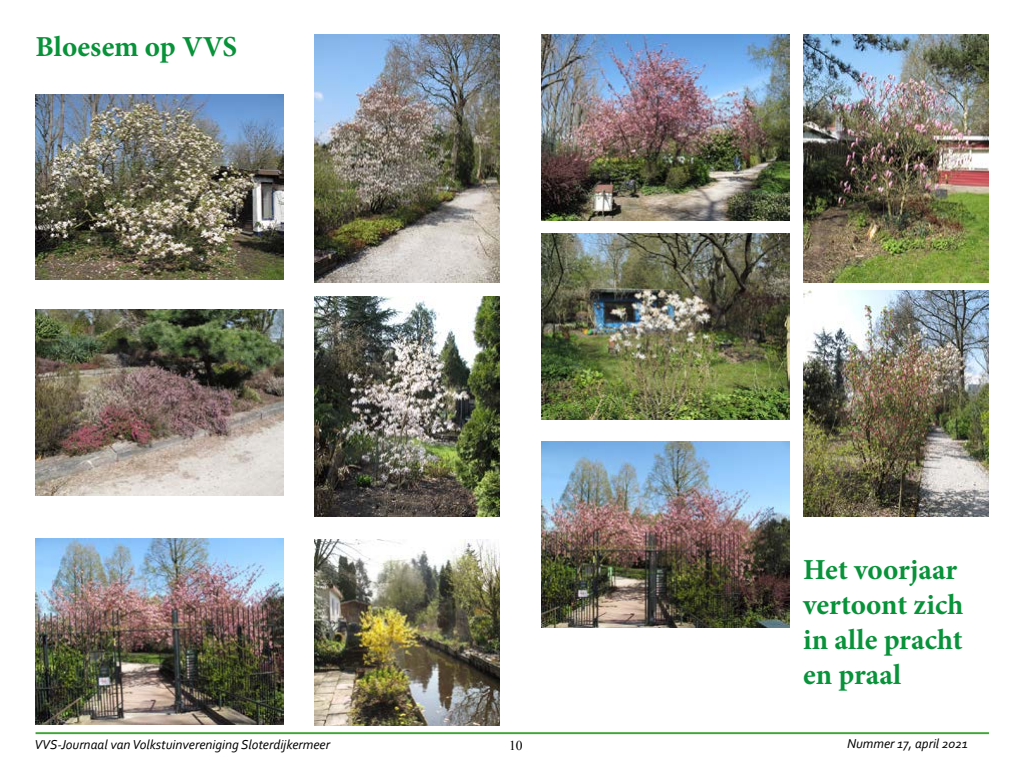
<style>
.page{position:relative;width:1024px;height:768px;background:#fff}
.page>*{position:absolute;margin:0;border:0;box-sizing:border-box;transform-origin:0 0}
.t1{font:700 29px/34.8px "Minion Pro";color:#089239}
.t2{font:italic 13.5px "Corbel";color:#000}
.t3{font:13.5px "Times New Roman";color:#000}
</style>
<div class="page">
<hr style="left:36px;top:732px;width:953px;height:2px;background:#3fa535">
<img style="left:36px;top:94px;width:247px;height:186px">
<img style="left:803px;top:35px;width:186px;height:248px">
<img style="left:36px;top:310px;width:247px;height:185px">
<img style="left:803px;top:291px;width:186px;height:226px">
<img style="left:314px;top:540px;width:186px;height:185px">
<img style="left:542px;top:234px;width:247px;height:186px">
<img style="left:314px;top:35px;width:186px;height:248px">
<img style="left:314px;top:297px;width:186px;height:220px">
<img style="left:542px;top:442px;width:247px;height:185px">
<img style="left:36px;top:539px;width:247px;height:186px">
<img style="left:542px;top:35px;width:247px;height:186px">
<h1 class="t1" style="left:36px;top:29px;width:203px">Bloesem op VVS</h1>
<h1 class="t1" style="left:803px;top:552px;width:162px">Het voorjaar vertoont zich in alle pracht en praal</h1>
<p class="t2" style="left:35px;top:736px;width:297px">VVS-Journaal van Volkstuinvereniging Sloterdijkermeer</p>
<p class="t3" style="left:509px;top:737px;width:15px">10</p>
<p class="t2" style="left:847px;top:736px;width:123px">Nummer 17, april 2021</p>
</div>
